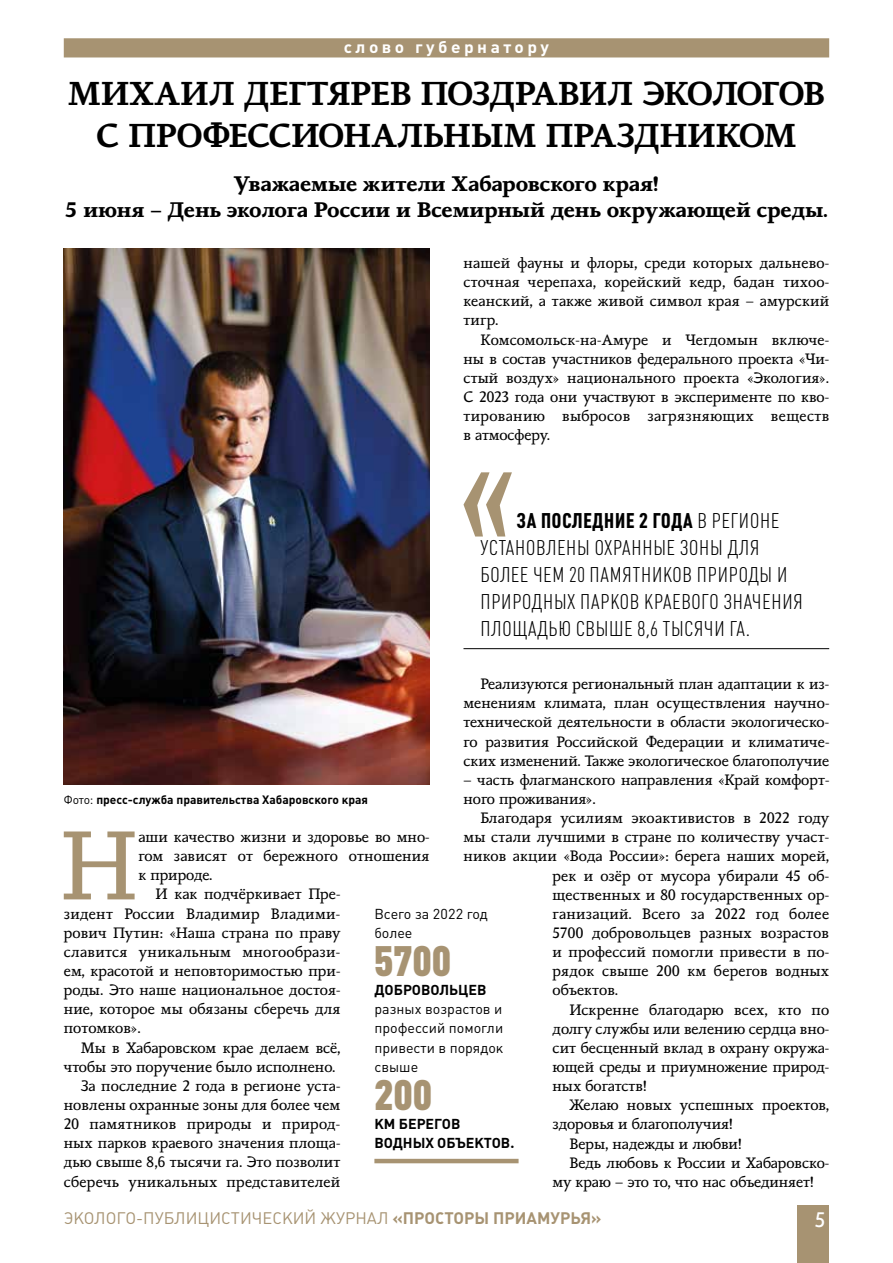
<style>
.page{position:relative;width:893px;height:1263px;background:#fff}
.page>*{position:absolute;margin:0;border:0;box-sizing:border-box;transform-origin:0 0}
.t1{font:97.05px "Conqueror Slab";color:#a79372}
.t2{font:900 42px "Plumb Condensed";letter-spacing:.015em;color:#a79372}
.t3{font:600 33px/42px "Conqueror Slab";letter-spacing:-.015em;color:#000;text-align:center}
.t4{font:300 21px/27px "Plumb Condensed";letter-spacing:.04em;color:#000}
.t5{font:700 21px/25.2px "Conqueror Slab";letter-spacing:-.005em;color:#000;text-align:center}
.t6{font:21px "Conqueror Sans";color:#fff}
.t7{font:16.5px "Plumb";color:#a79372}
.t8{font:700 16.5px "Plumb";letter-spacing:.2em;color:#fff;scale:1.05 1}
.t9{font:15px/19.2px "Conqueror Slab";letter-spacing:.01em;color:#000;text-align:justify}
.t10{font:14.25px/19.2px "Plumb";color:#000}
.t11{font:700 14.25px/19.2px "Plumb";color:#000}
.t12{font:700 12px "Plumb";color:#000}
.s1{font-weight:700}
.s2{font-weight:400}
</style>
<div class="page">
<div style="left:64px;top:38px;width:765px;height:19px;background:#a79372"></div>
<img style="left:64px;top:249px;width:365px;height:535px">
<hr style="left:374px;top:1159px;width:145px;height:4px;background:#a79372">
<hr style="left:463px;top:648px;width:366px;height:1px;background:#000">
<svg style="left:463px;top:472px;width:49px;height:64px"></svg>
<div style="left:797px;top:1205px;width:32px;height:58px;background:#a79372"></div>
<p class="t8" style="left:344px;top:37px;width:197px">слово губернатору</p>
<h3 class="t3" style="left:68px;top:73px;width:759px">МИХАИЛ ДЕГТЯРЕВ ПОЗДРАВИЛ ЭКОЛОГОВ<br>С ПРОФЕССИОНАЛЬНЫМ ПРАЗДНИКОМ</h3>
<h3 class="t5" style="left:65px;top:172px;width:764px">Уважаемые жители Хабаровского края!<br>5 июня – День эколога России и Всемирный день окружающей среды.</h3>
<p class="t9" style="left:463px;top:254px;width:367px">нашей фауны и флоры, среди которых дальнево&shy;сточная черепаха, корейский кедр, бадан тихоо&shy;кеанский, а также живой символ края – амурский тигр.</p>
<p class="t9" style="left:463px;top:330px;width:367px;text-indent:17px">Комсомольск-на-Амуре и Чегдомын включе&shy;ны в состав участников федерального проекта «Чи&shy;стый воздух» национального проекта «Экология».<br>С 2023 года они участвуют в эксперименте по кво&shy;тированию выбросов загрязняющих веществ в атмосферу.</p>
<h3 class="t4" style="left:480px;top:507px;width:324px;text-indent:36px"><span class="s1">ЗА ПОСЛЕДНИЕ 2 ГОДА</span> В РЕГИОНЕ<br>УСТАНОВЛЕНЫ ОХРАННЫЕ ЗОНЫ ДЛЯ<br>БОЛЕЕ ЧЕМ 20 ПАМЯТНИКОВ ПРИРОДЫ И<br>ПРИРОДНЫХ ПАРКОВ КРАЕВОГО ЗНАЧЕНИЯ<br>ПЛОЩАДЬЮ СВЫШЕ 8,6 ТЫСЯЧИ ГА.</h3>
<p class="t9" style="left:463px;top:675px;width:367px;text-indent:17px">Реализуются региональный план адаптации к из&shy;менениям климата, план осуществления научно&shy;технической деятельности в области экологическо&shy;го развития Российской Федерации и климатиче&shy;ских изменений. Также экологическое благополучие</p>
<p class="t9" style="left:463px;top:770px;width:367px">– часть флагманского направления «Край комфорт&shy;ного проживания».</p>
<p class="t9" style="left:480px;top:809px;width:350px">Благодаря усилиям экоактивистов в 2022 году</p>
<p class="t9" style="left:463px;top:828px;width:367px">мы стали лучшими в стране по количеству участ-</p>
<p class="t9" style="left:463px;top:847px;width:367px">ников акции «Вода России»: берега наших морей,</p>
<p class="t9" style="left:553px;top:866px;width:278px">рек и озёр от мусора убирали 45 об-</p>
<p class="t9" style="left:553px;top:885px;width:278px">щественных и 80 государственных ор-</p>
<p class="t9" style="left:553px;top:904px;width:278px">ганизаций. Всего за 2022 год более</p>
<p class="t9" style="left:553px;top:923px;width:278px">5700 добровольцев разных возрастов</p>
<p class="t9" style="left:553px;top:943px;width:278px">и профессий помогли привести в по-</p>
<p class="t9" style="left:553px;top:962px;width:278px">рядок свыше 200 км берегов водных</p>
<p class="t9" style="left:553px;top:981px;width:67px">объектов.</p>
<p class="t9" style="left:570px;top:1000px;width:261px">Искренне благодарю всех, кто по</p>
<p class="t9" style="left:553px;top:1019px;width:278px">долгу службы или велению сердца вно-</p>
<p class="t9" style="left:553px;top:1038px;width:278px">сит бесценный вклад в охрану окружа-</p>
<p class="t9" style="left:553px;top:1057px;width:278px">ющей среды и приумножение природ-</p>
<p class="t9" style="left:553px;top:1077px;width:95px">ных богатств!</p>
<p class="t9" style="left:570px;top:1096px;width:261px">Желаю новых успешных проектов,</p>
<p class="t9" style="left:553px;top:1115px;width:182px">здоровья и благополучия!</p>
<p class="t9" style="left:570px;top:1134px;width:173px">Веры, надежды и любви!</p>
<p class="t9" style="left:570px;top:1153px;width:261px">Ведь любовь к России и Хабаровско-</p>
<p class="t9" style="left:553px;top:1172px;width:263px">му краю – это то, что нас объединяет!</p>
<p class="t12" style="left:64px;top:792px;width:306px"><span class="s2">Фото:</span> пресс-служба правительства Хабаровского края</p>
<h1 class="t1" style="left:60px;top:809px;width:80px">Н</h1>
<p class="t9" style="left:138px;top:828px;width:293px">аши качество жизни и здоровье во мно-</p>
<p class="t9" style="left:138px;top:847px;width:292px">гом зависят от бережного отношения</p>
<p class="t9" style="left:138px;top:866px;width:75px">к природе.</p>
<p class="t9" style="left:155px;top:885px;width:186px">И как подчёркивает Пре-</p>
<p class="t9" style="left:64px;top:904px;width:278px">зидент России Владимир Владими-</p>
<p class="t9" style="left:64px;top:923px;width:278px">рович Путин: «Наша страна по праву</p>
<p class="t9" style="left:64px;top:942px;width:278px">славится уникальным многообрази-</p>
<p class="t9" style="left:64px;top:961px;width:278px">ем, красотой и неповторимостью при-</p>
<p class="t9" style="left:64px;top:981px;width:278px">роды. Это наше национальное достоя-</p>
<p class="t9" style="left:64px;top:1000px;width:278px">ние, которое мы обязаны сберечь для</p>
<p class="t9" style="left:64px;top:1019px;width:78px">потомков».</p>
<p class="t9" style="left:81px;top:1038px;width:261px">Мы в Хабаровском крае делаем всё,</p>
<p class="t9" style="left:64px;top:1057px;width:273px">чтобы это поручение было исполнено.</p>
<p class="t9" style="left:81px;top:1076px;width:261px">За последние 2 года в регионе уста-</p>
<p class="t9" style="left:64px;top:1095px;width:278px">новлены охранные зоны для более чем</p>
<p class="t9" style="left:64px;top:1115px;width:278px">20 памятников природы и природ-</p>
<p class="t9" style="left:64px;top:1134px;width:278px">ных парков краевого значения площа-</p>
<p class="t9" style="left:64px;top:1153px;width:278px">дью свыше 8,6 тысячи га. Это позволит</p>
<p class="t9" style="left:64px;top:1172px;width:278px">сберечь уникальных представителей</p>
<p class="t10" style="left:374px;top:904px;width:115px">Всего за 2022 год более</p>
<h2 class="t2" style="left:374px;top:937px;width:78px">5700</h2>
<p class="t11" style="left:374px;top:980px;width:113px">ДОБРОВОЛЬЦЕВ</p>
<p class="t10" style="left:374px;top:1000px;width:131px;text-align:justify">разных возрастов и профессий помогли привести в порядок свыше</p>
<h2 class="t2" style="left:374px;top:1071px;width:59px">200</h2>
<p class="t11" style="left:374px;top:1114px;width:141px">КМ БЕРЕГОВ<br>ВОДНЫХ ОБЪЕКТОВ.</p>
<p class="t7" style="left:64px;top:1209px;width:539px">ЭКОЛОГО-ПУБЛИЦИСТИЧЕСКИЙ ЖУРНАЛ <span class="s1">«ПРОСТОРЫ ПРИАМУРЬЯ»</span></p>
<h3 class="t6" style="left:814px;top:1208px;width:12px">5</h3>
</div>
